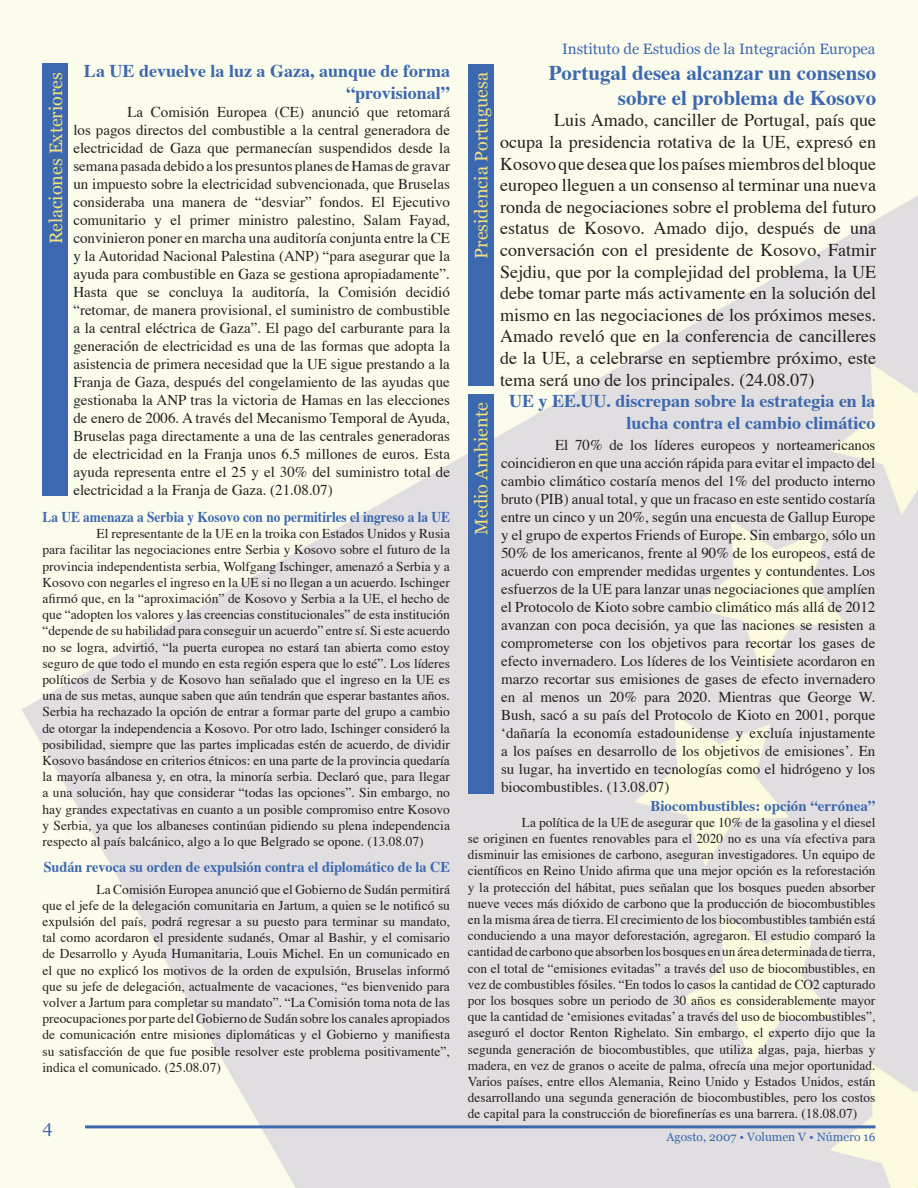
<style>
.page{position:relative;width:918px;height:1188px;background:#fff}
.page>*{position:absolute;margin:0;border:0;box-sizing:border-box;transform-origin:0 0}
.t1{font:700 21px/25.2px "Times";color:#3c68af;text-align:right}
.t2{font:18px/21.6px "Times";color:#231f20;text-align:justify}
.t3{font:700 18px/21.6px "Times";color:#3c68af;text-align:right}
.t4{font:18px "Georgia";color:#f4e07c}
.t5{font:18px "Georgia";color:#3c68af}
.t6{font:15px/18px "Times";color:#231f20;text-align:justify}
.t7{font:700 15px "Times";color:#3c68af;scale:.89 1}
.t8{font:700 15px "Times";color:#3c68af;scale:.95 1}
.t9{font:15px "Georgia";color:#3c68af}
.t10{font:700 15px "Times";color:#3c68af}
.t11{font:13.5px/16.2px "Times";color:#231f20;text-align:justify}
.t12{font:12px "Georgia";color:#3c68af}
</style>
<div class="page">
<img style="left:0;top:0;width:918px;height:1188px">
<hr style="left:85px;top:1125px;width:790px;height:3px;background:#3c68af">
<div style="left:468px;top:64px;width:26px;height:321px;background:#3c68af"></div>
<div style="left:43px;top:64px;width:25px;height:432px;background:#3c68af"></div>
<div style="left:468px;top:394px;width:25px;height:399px;background:#3c68af"></div>
<h2 class="t4" style="left:46px;top:244px;width:174px;rotate:-90deg">Relaciones Exteriores</h2>
<h2 class="t3" style="left:84px;top:61px;width:368px">La UE devuelve la luz a Gaza, aunque de forma “provisional”</h2>
<p class="t6" style="left:73px;top:104px;width:378px;text-indent:54px">La Comisión Europea (CE) anunció que retomará los pagos directos del combustible a la central generadora de electricidad de Gaza que permanecían suspendidos desde la semana pasada debido a los presuntos planes de Hamas de gravar un impuesto sobre la electricidad subvencionada, que Bruselas consideraba una manera de “desviar” fondos. El Ejecutivo comunitario y el primer ministro palestino, Salam Fayad, convinieron poner en marcha una auditoría conjunta entre la CE y la Autoridad Nacional Palestina (ANP) “para asegurar que la ayuda para combustible en Gaza se gestiona apropiadamente”.<br>Hasta que se concluya la auditoría, la Comisión decidió “retomar, de manera provisional, el suministro de combustible a la central eléctrica de Gaza”. El pago del carburante para la generación de electricidad es una de las formas que adopta la asistencia de primera necesidad que la UE sigue prestando a la Franja de Gaza, después del congelamiento de las ayudas que gestionaba la ANP tras la victoria de Hamas en las elecciones de enero de 2006. A través del Mecanismo Temporal de Ayuda, Bruselas paga directamente a una de las centrales generadoras de electricidad en la Franja unos 6.5 millones de euros. Esta ayuda representa entre el 25 y el 30% del suministro total de electricidad a la Franja de Gaza. (21.08.07)</p>
<p class="t7" style="left:43px;top:507px;width:459px">La UE amenaza a Serbia y Kosovo con no permitirles el ingreso a la UE</p>
<p class="t11" style="left:43px;top:526px;width:409px;text-indent:54px">El representante de la UE en la troika con Estados Unidos y Rusia para facilitar las negociaciones entre Serbia y Kosovo sobre el futuro de la provincia independentista serbia, Wolfgang Ischinger, amenazó a Serbia y a Kosovo con negarles el ingreso en la UE si no llegan a un acuerdo. Ischinger afirmó que, en la “aproximación” de Kosovo y Serbia a la UE, el hecho de que “adopten los valores y las creencias constitucionales” de esta institución “depende de su habilidad para conseguir un acuerdo” entre sí. Si este acuerdo no se logra, advirtió, “la puerta europea no estará tan abierta como estoy seguro de que todo el mundo en esta región espera que lo esté”. Los líderes políticos de Serbia y de Kosovo han señalado que el ingreso en la UE es una de sus metas, aunque saben que aún tendrán que esperar bastantes años.<br>Serbia ha rechazado la opción de entrar a formar parte del grupo a cambio de otorgar la independencia a Kosovo. Por otro lado, Ischinger consideró la posibilidad, siempre que las partes implicadas estén de acuerdo, de dividir Kosovo basándose en criterios étnicos: en una parte de la provincia quedaría la mayoría albanesa y, en otra, la minoría serbia. Declaró que, para llegar a una solución, hay que considerar “todas las opciones”. Sin embargo, no hay grandes expectativas en cuanto a un posible compromiso entre Kosovo y Serbia, ya que los albaneses continúan pidiendo su plena independencia respecto al país balcánico, algo a lo que Belgrado se opone. (13.08.07)</p>
<p class="t8" style="left:44px;top:857px;width:429px">Sudán revoca su orden de expulsión contra el diplomático de la CE</p>
<p class="t11" style="left:43px;top:882px;width:409px;text-indent:54px">La Comisión Europea anunció que el Gobierno de Sudán permitirá que el jefe de la delegación comunitaria en Jartum, a quien se le notificó su expulsión del país, podrá regresar a su puesto para terminar su mandato, tal como acordaron el presidente sudanés, Omar al Bashir, y el comisario de Desarrollo y Ayuda Humanitaria, Louis Michel. En un comunicado en el que no explicó los motivos de la orden de expulsión, Bruselas informó que su jefe de delegación, actualmente de vacaciones, “es bienvenido para volver a Jartum para completar su mandato”. “La Comisión toma nota de las preocupaciones por parte del Gobierno de Sudán sobre los canales apropiados de comunicación entre misiones diplomáticas y el Gobierno y manifiesta su satisfacción de que fue posible resolver este problema positivamente”, indica el comunicado. (25.08.07)</p>
<h2 class="t5" style="left:43px;top:1116px;width:12px">4</h2>
<h2 class="t4" style="left:471px;top:259px;width:188px;rotate:-90deg">Presidencia Portuguesa</h2>
<p class="t9" style="left:562px;top:40px;width:315px">Instituto de Estudios de la Integración Europea</p>
<h1 class="t1" style="left:549px;top:61px;width:329px">Portugal desea alcanzar un consenso sobre el problema de Kosovo</h1>
<p class="t2" style="left:500px;top:111px;width:378px;text-indent:54px">Luis Amado, canciller de Portugal, país que ocupa la presidencia rotativa de la UE, expresó en Kosovo que desea que los países miembros del bloque europeo lleguen a un consenso al terminar una nueva ronda de negociaciones sobre el problema del futuro estatus de Kosovo. Amado dijo, después de una conversación con el presidente de Kosovo, Fatmir Sejdiu, que por la complejidad del problema, la UE debe tomar parte más activamente en la solución del mismo en las negociaciones de los próximos meses.<br>Amado reveló que en la conferencia de cancilleres de la UE, a celebrarse en septiembre próximo, este tema será uno de los principales. (24.08.07)</p>
<h2 class="t4" style="left:471px;top:535px;width:134px;rotate:-90deg">Medio Ambiente</h2>
<h2 class="t3" style="left:509px;top:391px;width:368px">UE y EE.UU. discrepan sobre la estrategia en la lucha contra el cambio climático</h2>
<p class="t6" style="left:501px;top:437px;width:376px;text-indent:54px">El 70% de los líderes europeos y norteamericanos coincidieron en que una acción rápida para evitar el impacto del cambio climático costaría menos del 1% del producto interno bruto (PIB) anual total, y que un fracaso en este sentido costaría entre un cinco y un 20%, según una encuesta de Gallup Europe y el grupo de expertos Friends of Europe. Sin embargo, sólo un 50% de los americanos, frente al 90% de los europeos, está de acuerdo con emprender medidas urgentes y contundentes. Los esfuerzos de la UE para lanzar unas negociaciones que amplíen el Protocolo de Kioto sobre cambio climático más allá de 2012 avanzan con poca decisión, ya que las naciones se resisten a comprometerse con los objetivos para recortar los gases de efecto invernadero. Los líderes de los Veintisiete acordaron en marzo recortar sus emisiones de gases de efecto invernadero en al menos un 20% para 2020. Mientras que George W.<br>Bush, sacó a su país del Protocolo de Kioto en 2001, porque ʻdañaría la economía estadounidense y excluía injustamente a los países en desarrollo de los objetivos de emisionesʼ. En su lugar, ha invertido en tecnologías como el hidrógeno y los biocombustibles. (13.08.07)</p>
<p class="t10" style="left:650px;top:795px;width:227px">Biocombustibles: opción “errónea”</p>
<p class="t11" style="left:468px;top:815px;width:409px;text-indent:54px">La política de la UE de asegurar que 10% de la gasolina y el diesel se originen en fuentes renovables para el 2020 no es una vía efectiva para disminuir las emisiones de carbono, aseguran investigadores. Un equipo de científicos en Reino Unido afirma que una mejor opción es la reforestación y la protección del hábitat, pues señalan que los bosques pueden absorber nueve veces más dióxido de carbono que la producción de biocombustibles en la misma área de tierra. El crecimiento de los biocombustibles también está conduciendo a una mayor deforestación, agregaron. El estudio comparó la cantidad de carbono que absorben los bosques en un área determinada de tierra, con el total de “emisiones evitadas” a través del uso de biocombustibles, en vez de combustibles fósiles. “En todos lo casos la cantidad de CO2 capturado por los bosques sobre un periodo de 30 años es considerablemente mayor que la cantidad de ʻemisiones evitadasʼ a través del uso de biocombustibles”, aseguró el doctor Renton Righelato. Sin embargo, el experto dijo que la segunda generación de biocombustibles, que utiliza algas, paja, hierbas y madera, en vez de granos o aceite de palma, ofrecía una mejor oportunidad.<br>Varios países, entre ellos Alemania, Reino Unido y Estados Unidos, están desarrollando una segunda generación de biocombustibles, pero los costos de capital para la construcción de biorefinerías es una barrera. (18.08.07)</p>
<p class="t12" style="left:667px;top:1130px;width:210px">Agosto, 2007 • Volumen V • Número 16</p>
</div>
